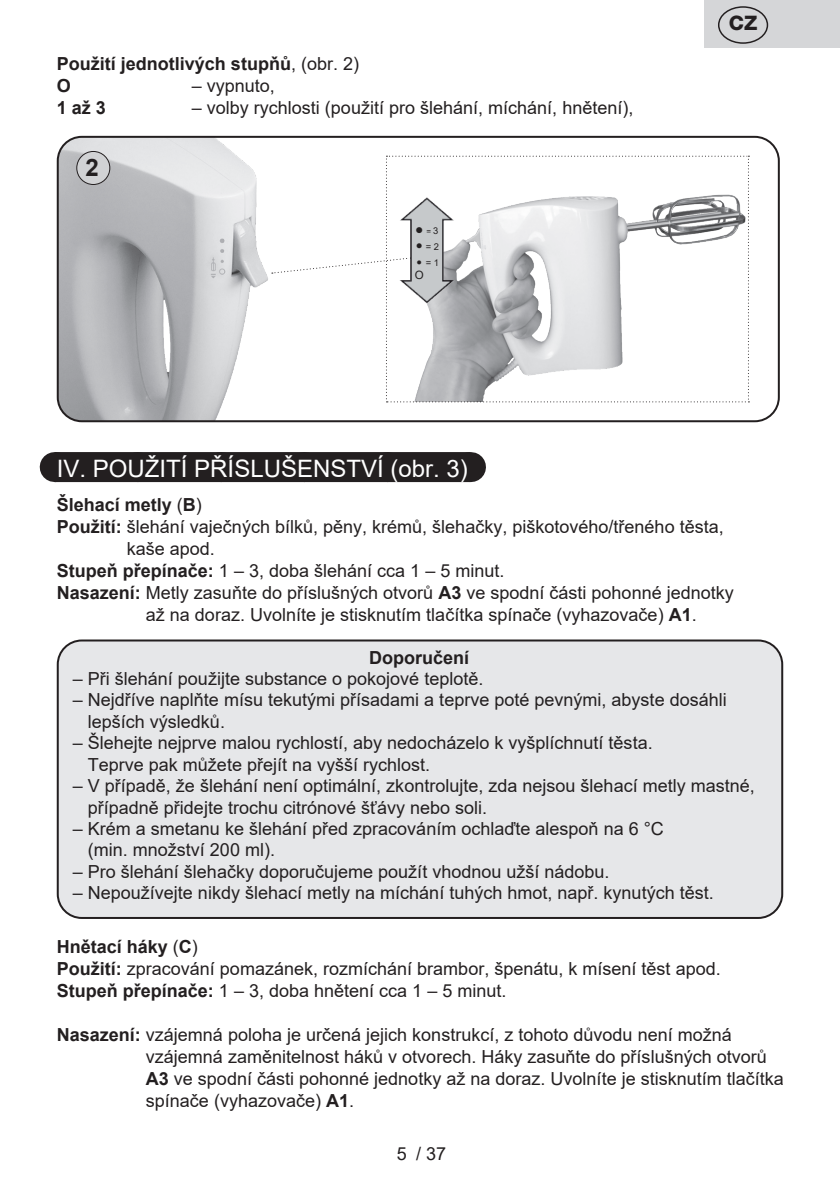
<style>
.page{position:relative;width:840px;height:1191px;background:#fff}
.page>*{position:absolute;margin:0;border:0;box-sizing:border-box;transform-origin:0 0}
.t1{font:24px "Arial";color:#fff}
.t2{font:700 24px "Arial";color:#231f20}
.t3{font:800 20px "Helvetica Neue OT";color:#231f20}
.t4{font:18px/22px "Arial";color:#231f20}
.t5{font:700 18px/22px "Arial";color:#231f20}
.t6{font:13.8px "Arial";color:#231f20}
.t7{font:11.6px "Arial";color:#231f20}
.t8{font:9.4px "Arial";color:#231f20}
.t9{font:8px "Arial";color:#231f20}
.s1{font-weight:400}
.s2{font-size:9.4px}
.s3{font-size:9.2px}
.s4{font-weight:700}
</style>
<div class="page">
<div style="left:55px;top:452px;width:414px;height:30px;background:#231f20"></div>
<svg style="left:142px;top:452px;width:286px;height:1px"></svg>
<hr style="left:469px;top:452px;width:1px;height:30px;background:#231f20">
<img style="left:58px;top:137px;width:214px;height:284px">
<div style="left:57px;top:136px;width:722px;height:286px;border:2px solid #231f20;border-radius:24px"></div>
<svg style="left:272px;top:156px;width:477px;height:246px"></svg>
<img style="left:394px;top:196px;width:67px;height:109px">
<div style="left:77px;top:151px;width:33px;height:33px;background:#d1d2d4;border-radius:50%"></div>
<div style="left:76px;top:151px;width:34px;height:34px;border:1px solid #231f20;border-radius:50%"></div>
<div style="left:58px;top:640px;width:723px;height:278px;background:#e6e7e9;border-radius:24px"></div>
<div style="left:57px;top:639px;width:725px;height:280px;border:2px solid #231f20;border-radius:24px"></div>
<div style="left:704px;top:0;width:135px;height:48px;background:#d5d6d8"></div>
<div style="left:717px;top:6px;width:50px;height:38px;border:1px solid #231f20;border-radius:50%"></div>
<p class="t5" style="left:57px;top:53px;width:304px">Použití jednotlivých stupňů<span class="s1">, (obr. 2)<br></span>O</p>
<p class="t4" style="left:192px;top:74px;width:85px">– vypnuto,</p>
<p class="t5" style="left:57px;top:97px;width:51px">1 až 3</p>
<p class="t4" style="left:192px;top:96px;width:443px">– volby rychlosti (použití pro šlehání, míchání, hnětení),</p>
<h1 class="t2" style="left:86px;top:150px;width:15px">2</h1>
<p class="t9" style="left:426px;top:225px;width:14px">= <span class="s2">3</span></p>
<p class="t8" style="left:425px;top:240px;width:15px">= 2</p>
<p class="t6" style="left:415px;top:220px;width:10px">●</p>
<p class="t7" style="left:415px;top:237px;width:8px">●</p>
<p class="t8" style="left:416px;top:256px;width:24px"><span class="s3">●</span> = 1</p>
<p class="t7" style="left:414px;top:266px;width:10px">O</p>
<p class="t3" style="left:728px;top:11px;width:30px">CZ</p>
<h1 class="t1" style="left:57px;top:452px;width:412px">IV. POUŽITÍ PŘÍSLUŠENSTVÍ (obr. 3)</h1>
<p class="t5" style="left:57px;top:493px;width:147px">Šlehací metly <span class="s1">(</span>B<span class="s1">)</span></p>
<p class="t4" style="left:57px;top:515px;width:668px"><span class="s4">Použití:</span> šlehání vaječných bílků, pěny, krémů, šlehačky, piškotového/třeného těsta,</p>
<p class="t4" style="left:127px;top:537px;width:90px">kaše apod.</p>
<p class="t4" style="left:57px;top:559px;width:449px"><span class="s4">Stupeň přepínače:</span> 1 – 3, doba šlehání cca 1 – 5 minut.</p>
<p class="t4" style="left:57px;top:581px;width:678px"><span class="s4">Nasazení:</span> Metly zasuňte do příslušných otvorů <span class="s4">A3</span> ve spodní části pohonné jednotky</p>
<p class="t4" style="left:146px;top:603px;width:552px">až na doraz. Uvolníte je stisknutím tlačítka spínače (vyhazovače) <span class="s4">A1</span>.</p>
<p class="t5" style="left:369px;top:646px;width:102px">Doporučení</p>
<p class="t4" style="left:73px;top:667px;width:412px">– Při šlehání použijte substance o pokojové teplotě.</p>
<p class="t4" style="left:88px;top:689px;width:640px;line-height:21.4px;text-indent:-15px">– Nejdříve naplňte mísu tekutými přísadami a teprve poté pevnými, abyste dosáhli lepších výsledků.</p>
<p class="t4" style="left:88px;top:732px;width:566px;line-height:21.4px;text-indent:-15px">– Šlehejte nejprve malou rychlostí, aby nedocházelo k vyšplíchnutí těsta.<br>Teprve pak můžete přejít na vyšší rychlost.</p>
<p class="t4" style="left:88px;top:775px;width:668px;line-height:21.4px;text-indent:-15px">– V případě, že šlehání není optimální, zkontrolujte, zda nejsou šlehací metly mastné, případně přidejte trochu citrónové šťávy nebo soli.</p>
<p class="t4" style="left:88px;top:817px;width:577px;line-height:21.4px;text-indent:-15px">– Krém a smetanu ke šlehání před zpracováním ochlaďte alespoň na 6 °C (min. množství 200 ml).</p>
<p class="t4" style="left:73px;top:860px;width:538px">– Pro šlehání šlehačky doporučujeme použít vhodnou užší nádobu.</p>
<p class="t4" style="left:73px;top:881px;width:642px">– Nepoužívejte nikdy šlehací metly na míchání tuhých hmot, např. kynutých těst.</p>
<p class="t4" style="left:57px;top:935px;width:665px"><span class="s4">Hnětací háky</span> (<span class="s4">C</span>)<br><span class="s4">Použití:</span> zpracování pomazánek, rozmíchání brambor, špenátu, k mísení těst apod.<br><span class="s4">Stupeň přepínače:</span> 1 – 3, doba hnětení cca 1 – 5 minut.</p>
<p class="t4" style="left:146px;top:1023px;width:639px;text-indent:-89px"><span class="s4">Nasazení:</span> vzájemná poloha je určená jejich konstrukcí, z tohoto důvodu není možná vzájemná zaměnitelnost háků v otvorech. Háky zasuňte do příslušných otvorů <span class="s4">A3</span> ve spodní části pohonné jednotky až na doraz. Uvolníte je stisknutím tlačítka spínače (vyhazovače) <span class="s4">A1</span>.</p>
<p class="t4" style="left:396px;top:1142px;width:51px">5 / 37</p>
</div>
